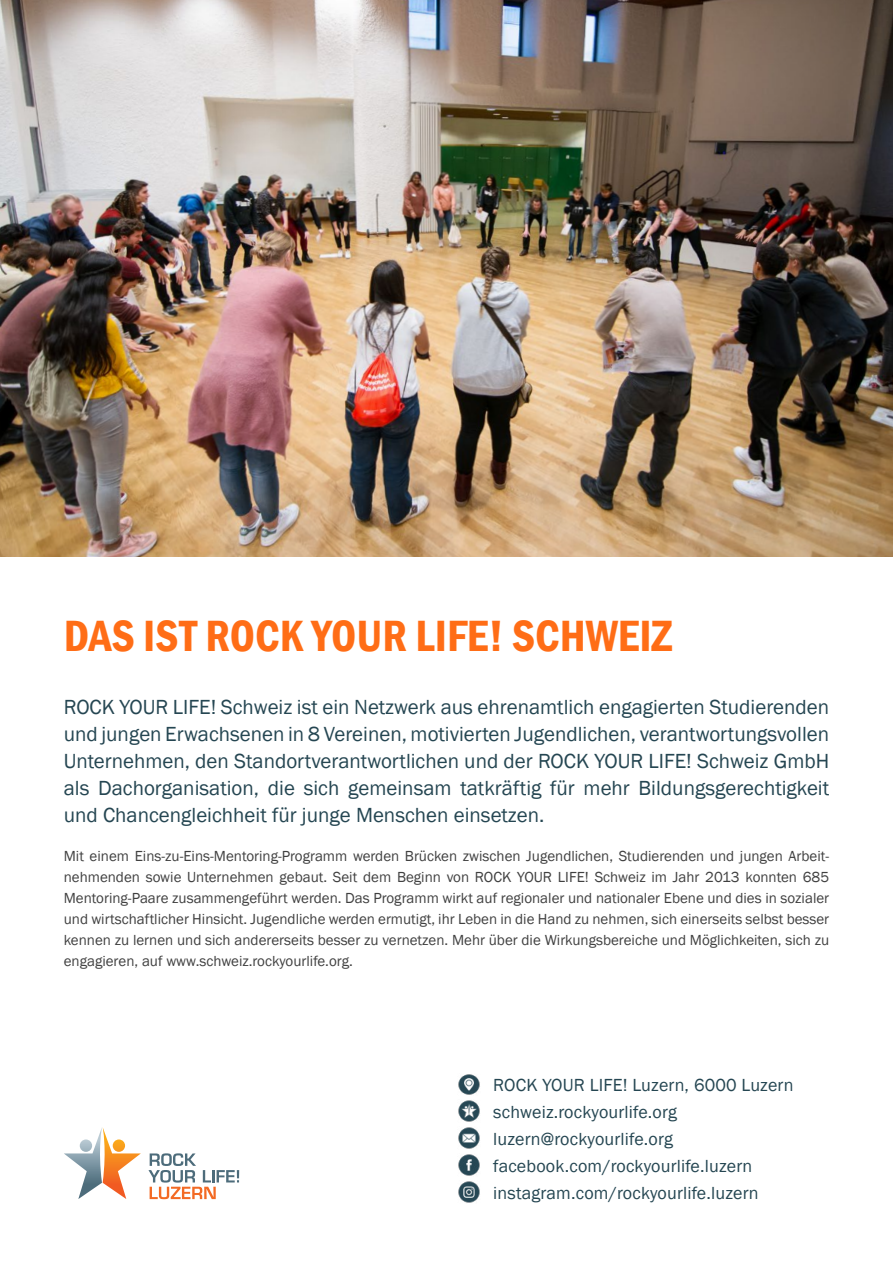
<style>
.page{position:relative;width:893px;height:1263px;background:#fff}
.page>*{position:absolute;margin:0;border:0;box-sizing:border-box;transform-origin:0 0}
.t1{font:600 condensed 45px "Franklin Gothic";color:#ff6d16}
.t2{font:21px/27px "Franklin Gothic";color:#254652;text-align:justify}
.t3{font:18px/27px "Franklin Gothic";letter-spacing:.01em;color:#254652}
.t4{font:15px/21px "Franklin Gothic";color:#404040;text-align:justify}
</style>
<div class="page">
<img style="left:0;top:0;width:893px;height:557px">
<svg style="left:64px;top:1127px;width:77px;height:72px"></svg>
<svg style="left:148px;top:1153px;width:91px;height:46px"></svg>
<img style="left:458px;top:1074px;width:22px;height:21px">
<img style="left:458px;top:1100px;width:22px;height:22px">
<img style="left:458px;top:1127px;width:22px;height:22px">
<img style="left:458px;top:1154px;width:22px;height:22px">
<img style="left:458px;top:1181px;width:22px;height:22px">
<h1 class="t1" style="left:64px;top:606px;width:610px">DAS IST ROCK YOUR LIFE! SCHWEIZ</h1>
<p class="t2" style="left:64px;top:694px;width:767px">ROCK YOUR LIFE! Schweiz ist ein Netzwerk aus ehrenamtlich engagierten Studierenden und jungen Erwachsenen in 8 Vereinen, motivierten Jugendlichen, verantwortungsvollen Unternehmen, den Standortverantwortlichen und der ROCK YOUR LIFE! Schweiz GmbH als Dachorganisation, die sich gemeinsam tatkräftig für mehr Bildungsgerechtigkeit und Chancengleichheit für junge Menschen einsetzen.</p>
<p class="t4" style="left:64px;top:846px;width:767px">Mit einem Eins-zu-Eins-Mentoring-Programm werden Brücken zwischen Jugendlichen, Studierenden und jungen Arbeit&shy;nehmenden sowie Unternehmen gebaut. Seit dem Beginn von ROCK YOUR LIFE! Schweiz im Jahr 2013 konnten 685<br>Mentoring-Paare zusammengeführt werden. Das Programm wirkt auf regionaler und nationaler Ebene und dies in sozialer und wirtschaftlicher Hinsicht. Jugendliche werden ermutigt, ihr Leben in die Hand zu nehmen, sich einerseits selbst besser kennen zu lernen und sich andererseits besser zu vernetzen. Mehr über die Wirkungsbereiche und Möglichkeiten, sich zu engagieren, auf www.schweiz.rockyourlife.org.</p>
<p class="t3" style="left:493px;top:1072px;width:302px">ROCK YOUR LIFE! Luzern, 6000 Luzern schweiz.rockyourlife.org luzern@rockyourlife.org facebook.com/rockyourlife.luzern instagram.com/rockyourlife.luzern</p>
</div>
